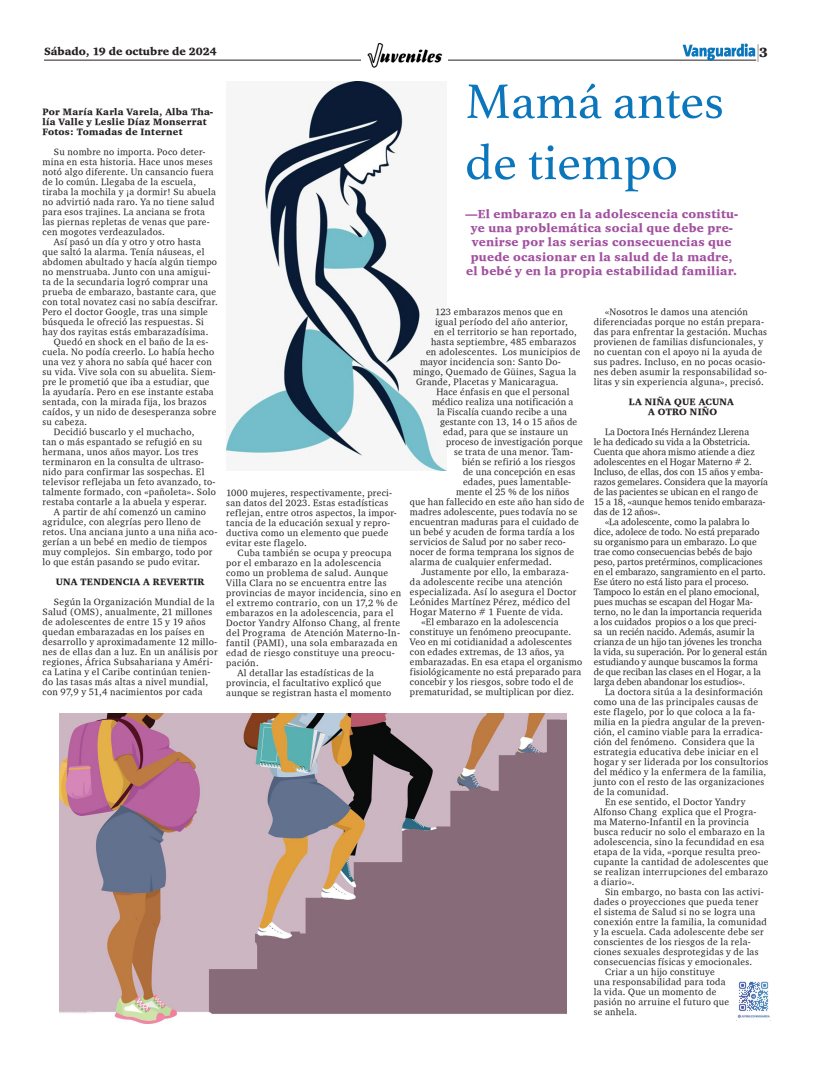
<style>
.page{position:relative;width:820px;height:1080px;background:#fff}
.page>*{position:absolute;margin:0;border:0;box-sizing:border-box;transform-origin:0 0}
.t1{font:51px "Athelas";color:#0c76bd}
.Texto{font:14px "Charter ITCTT Black";color:#231f20}
.t2{font:12px/14.4px "Charter ITCTT Black";letter-spacing:.02em;color:#a1509f;text-align:center}
.Texto-2{font:11px "Charter ITCTT Black";color:#231f20}
.t3{font:9.5px/10px "Charter ITCTT";letter-spacing:.03em;color:#231f20}
.t4{font:9.5px/10px "Charter ITCTT";color:#231f20}
.t5{font:9.5px/10px "Charter ITCTT Black";letter-spacing:.025em;color:#231f20}
</style>
<div class="page">
<hr style="left:44px;top:60px;width:712px;height:1px;background:#231f20">
<svg style="left:682px;top:43px;width:76px;height:19px"></svg>
<div style="left:361px;top:59px;width:87px;height:10px;background:#fff"></div>
<img style="left:368px;top:42px;width:75px;height:26px">
<img style="left:736px;top:981px;width:34px;height:40px">
<img style="left:60px;top:714px;width:506px;height:309px">
<img style="left:226px;top:81px;width:220px;height:390px">
<p class="Texto-2" style="left:44px;top:45px;width:174px">Sábado, 19 de octubre de 2024</p>
<p class="Texto" style="left:758px;top:43px;width:10px">3</p>
<p class="t5" style="left:43px;top:107px;width:172px">Por María Karla Varela, Alba Tha&shy;lía Valle y Leslie Díaz Monserrat</p>
<p class="t5" style="left:43px;top:127px;width:141px">Fotos: Tomadas de Internet</p>
<p class="t3" style="left:43px;top:147px;width:175px;text-indent:11px">Su nombre no importa. Poco deter&shy;mina en esta historia. Hace unos meses notó algo diferente. Un cansancio fuera de lo común. Llegaba de la escuela, tiraba la mochila y ¡a dormir! Su abuela no advirtió nada raro. Ya no tiene salud para esos trajines. La anciana se frota las piernas repletas de venas que pare&shy;cen mogotes verdeazulados.</p>
<p class="t3" style="left:43px;top:237px;width:177px;text-indent:11px">Así pasó un día y otro y otro hasta que saltó la alarma. Tenía náuseas, el abdomen abultado y hacía algún tiempo no menstruaba. Junto con una amigui&shy;ta de la secundaria logró comprar una prueba de embarazo, bastante cara, que con total novatez casi no sabía descifrar.<br>Pero el doctor Google, tras una simple búsqueda le ofreció las respuestas. Si hay dos rayitas estás embarazadísima.</p>
<p class="t3" style="left:43px;top:337px;width:175px;text-indent:11px">Quedó en shock en el baño de la es&shy;cuela. No podía creerlo. Lo había hecho una vez y ahora no sabía qué hacer con su vida. Vive sola con su abuelita. Siem&shy;pre le prometió que iba a estudiar, que la ayudaría. Pero en ese instante estaba sentada, con la mirada fija, los brazos caídos, y un nido de desesperanza sobre su cabeza.</p>
<p class="t3" style="left:43px;top:427px;width:175px;text-indent:11px">Decidió buscarlo y el muchacho,<br>tan o más espantado se refugió en su hermana, unos años mayor. Los tres terminaron en la consulta de ultraso&shy;nido para confirmar las sospechas. El televisor reflejaba un feto avanzado, to&shy;talmente formado, con «pañoleta». Solo restaba contarle a la abuela y esperar.</p>
<p class="t3" style="left:43px;top:507px;width:176px;text-indent:11px">A partir de ahí comenzó un camino agridulce, con alegrías pero lleno de retos. Una anciana junto a una niña aco&shy;gerían a un bebé en medio de tiempos muy complejos. Sin embargo, todo por lo que están pasando se pudo evitar.</p>
<p class="t5" style="left:56px;top:577px;width:150px">UNA TENDENCIA A REVERTIR</p>
<p class="t3" style="left:43px;top:597px;width:176px;text-indent:11px">Según la Organización Mundial de la Salud (OMS), anualmente, 21 millones de adolescentes de entre 15 y 19 años quedan embarazadas en los países en desarrollo y aproximadamente 12 millo&shy;nes de ellas dan a luz. En un análisis por regiones, África Subsahariana y Améri&shy;ca Latina y el Caribe continúan tenien&shy;do las tasas más altas a nivel mundial, con 97,9 y 51,4 nacimientos por cada</p>
<p class="t3" style="left:226px;top:487px;width:172px">1000 mujeres, respectivamente, preci&shy;san datos del 2023. Estas estadísticas reflejan, entre otros aspectos, la impor&shy;tancia de la educación sexual y repro&shy;ductiva como un elemento que puede evitar este flagelo.</p>
<p class="t3" style="left:226px;top:547px;width:176px;text-indent:11px">Cuba también se ocupa y preocupa por el embarazo en la adolescencia como un problema de salud. Aunque Villa Clara no se encuentra entre las provincias de mayor incidencia, sino en el extremo contrario, con un 17,2 % de embarazos en la adolescencia, para el Doctor Yandry Alfonso Chang, al frente del Programa de Atención Materno-In&shy;fantil (PAMI), una sola embarazada en edad de riesgo constituye una preocu&shy;pación.</p>
<p class="t3" style="left:226px;top:667px;width:166px;text-indent:11px">Al detallar las estadísticas de la provincia, el facultativo explicó que aunque se registran hasta el momento</p>
<p class="t1" style="left:465px;top:61px;width:260px">Mamá antes</p>
<p class="t1" style="left:465px;top:122px;width:214px">de tiempo</p>
<p class="t2" style="left:465px;top:206px;width:274px">—El embarazo en la adolescencia constitu&shy;ye una problemática social que debe pre&shy;venirse por las serias consecuencias que puede ocasionar en la salud de la madre, el bebé y en la propia estabilidad familiar.</p>
<p class="t3" style="left:435px;top:307px;width:129px">123 embarazos menos que en</p>
<p class="t3" style="left:435px;top:317px;width:134px">igual período del año anterior,</p>
<p class="t3" style="left:434px;top:327px;width:144px">en el territorio se han reportado,</p>
<p class="t3" style="left:431px;top:337px;width:147px">hasta septiembre, 485 embarazos</p>
<p class="t3" style="left:426px;top:347px;width:156px">en adolescentes. Los municipios de</p>
<p class="t3" style="left:420px;top:357px;width:142px">mayor incidencia son: Santo Do-</p>
<p class="t3" style="left:413px;top:367px;width:164px">mingo, Quemado de Güines, Sagua la</p>
<p class="t3" style="left:416px;top:377px;width:144px">Grande, Placetas y Manicaragua.</p>
<p class="t3" style="left:436px;top:387px;width:134px">Hace énfasis en que el personal</p>
<p class="t3" style="left:432px;top:397px;width:143px">médico realiza una notificación a</p>
<p class="t3" style="left:437px;top:407px;width:131px">la Fiscalía cuando recibe a una</p>
<p class="t3" style="left:440px;top:417px;width:139px">gestante con 13, 14 o 15 años de</p>
<p class="t3" style="left:443px;top:427px;width:126px">edad, para que se instaure un</p>
<p class="t3" style="left:446px;top:437px;width:138px">proceso de investigación porque</p>
<p class="t3" style="left:454px;top:447px;width:120px">se trata de una menor. Tam-</p>
<p class="t3" style="left:462px;top:457px;width:115px">bién se refirió a los riesgos</p>
<p class="t3" style="left:463px;top:467px;width:114px">de una concepción en esas</p>
<p class="t3" style="left:463px;top:477px;width:110px">edades, pues lamentable-</p>
<p class="t3" style="left:456px;top:487px;width:115px">mente el 25 % de los niños</p>
<p class="t3" style="left:410px;top:497px;width:176px">que han fallecido en este año han sido de</p>
<p class="t3" style="left:410px;top:507px;width:169px">madres adolescente, pues todavía no se</p>
<p class="t3" style="left:410px;top:517px;width:170px">encuentran maduras para el cuidado de</p>
<p class="t3" style="left:410px;top:527px;width:166px">un bebé y acuden de forma tardía a los</p>
<p class="t3" style="left:410px;top:537px;width:157px">servicios de Salud por no saber reco-</p>
<p class="t3" style="left:410px;top:547px;width:166px">nocer de forma temprana los signos de</p>
<p class="t3" style="left:410px;top:557px;width:143px">alarma de cualquier enfermedad.</p>
<p class="t3" style="left:410px;top:567px;width:168px;text-indent:11px">Justamente por ello, la embaraza&shy;da adolescente recibe una atención especializada. Así lo asegura el Doctor Leónides Martínez Pérez, médico del Hogar Materno # 1 Fuente de vida.</p>
<p class="t3" style="left:410px;top:617px;width:173px;text-indent:11px">«El embarazo en la adolescencia constituye un fenómeno preocupante.<br>Veo en mi cotidianidad a adolescentes con edades extremas, de 13 años, ya embarazadas. En esa etapa el organismo fisiológicamente no está preparado para concebir y los riesgos, sobre todo el de prematuridad, se multiplican por diez.</p>
<p class="t3" style="left:593px;top:307px;width:175px;text-indent:11px">«Nosotros le damos una atención diferenciadas porque no están prepara&shy;das para enfrentar la gestación. Muchas provienen de familias disfuncionales, y no cuentan con el apoyo ni la ayuda de sus padres. Incluso, en no pocas ocasio&shy;nes deben asumir la responsabilidad so&shy;litas y sin experiencia alguna», precisó.</p>
<p class="t5" style="left:628px;top:397px;width:107px">LA NIÑA QUE ACUNA</p>
<p class="t5" style="left:647px;top:407px;width:71px">A OTRO NIÑO</p>
<p class="t4" style="left:593px;top:427px;width:176px;text-indent:11px">La Doctora Inés Hernández Llerena<br>le ha dedicado su vida a la Obstetricia.<br>Cuenta que ahora mismo atiende a diez adolescentes en el Hogar Materno # 2.<br>Incluso, de ellas, dos con 15 años y emba&shy;razos gemelares. Considera que la mayoría de las pacientes se ubican en el rango de 15 a 18, «aunque hemos tenido embaraza&shy;das de 12 años».</p>
<p class="t4" style="left:593px;top:517px;width:175px;text-indent:11px">«La adolescente, como la palabra lo dice, adolece de todo. No está preparado su organismo para un embarazo. Lo que trae como consecuencias bebés de bajo peso, partos pretérminos, complicaciones en el embarazo, sangramiento en el parto.<br>Ese útero no está listo para el proceso.<br>Tampoco lo están en el plano emocional, pues muchas se escapan del Hogar Ma&shy;terno, no le dan la importancia requerida a los cuidados propios o a los que preci&shy;sa un recién nacido. Además, asumir la crianza de un hijo tan jóvenes les troncha la vida, su superación. Por lo general están estudiando y aunque buscamos la forma de que reciban las clases en el Hogar, a la larga deben abandonar los estudios».</p>
<p class="t3" style="left:593px;top:687px;width:176px;text-indent:11px">La doctora sitúa a la desinformación como una de las principales causas de este flagelo, por lo que coloca a la fa&shy;milia en la piedra angular de la preven&shy;ción, el camino viable para la erradica&shy;ción del fenómeno. Considera que la estrategia educativa debe iniciar en el hogar y ser liderada por los consultorios del médico y la enfermera de la familia, junto con el resto de las organizaciones de la comunidad.</p>
<p class="t3" style="left:593px;top:797px;width:176px;text-indent:11px">En ese sentido, el Doctor Yandry Alfonso Chang explica que el Progra&shy;ma Materno-Infantil en la provincia busca reducir no solo el embarazo en la adolescencia, sino la fecundidad en esa etapa de la vida, «porque resulta preo&shy;cupante la cantidad de adolescentes que se realizan interrupciones del embarazo a diario».</p>
<p class="t3" style="left:593px;top:887px;width:174px;text-indent:11px">Sin embargo, no basta con las activi&shy;dades o proyecciones que pueda tener el sistema de Salud si no se logra una conexión entre la familia, la comunidad y la escuela. Cada adolescente debe ser conscientes de los riesgos de la rela&shy;ciones sexuales desprotegidas y de las consecuencias físicas y emocionales.</p>
<p class="t3" style="left:593px;top:967px;width:137px;text-indent:11px">Criar a un hijo constituye una responsabilidad para toda la vida. Que un momento de pasión no arruine el futuro que se anhela.</p>
</div>
